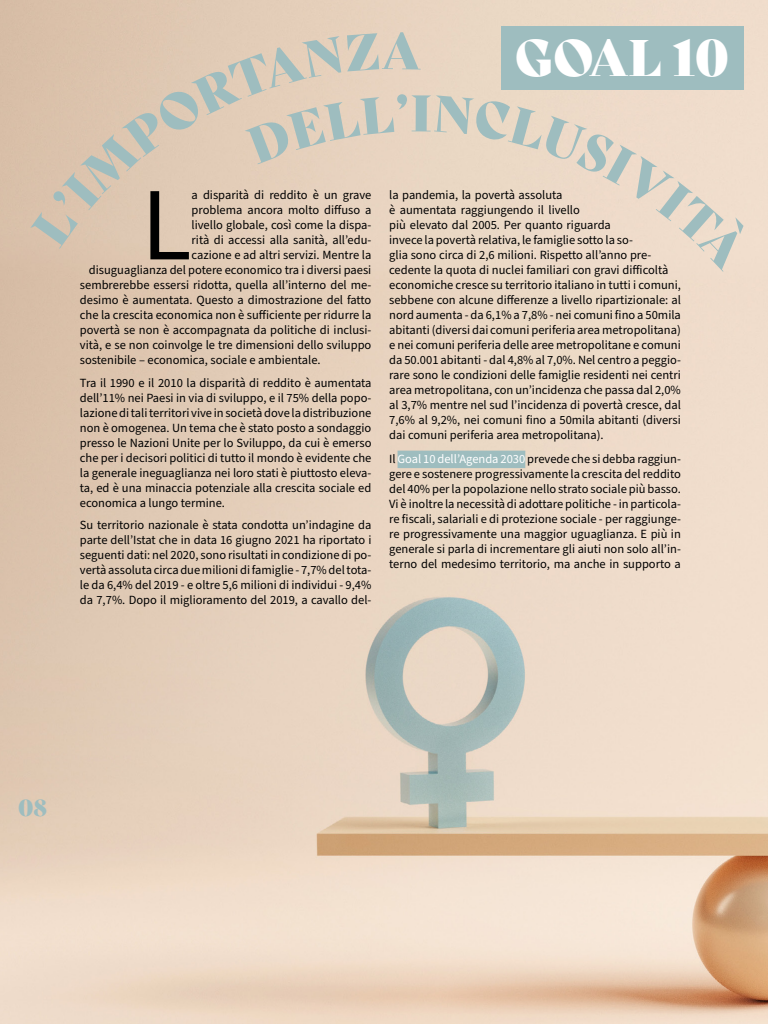
<style>
.page{position:relative;width:768px;height:1024px;background:#fff}
.page>*{position:absolute;margin:0;border:0;box-sizing:border-box;transform-origin:0 0}
.t1{font:103.95px "Source Sans Pro";color:#000}
.t2{font:50px "Bely Display";color:#fff}
.t3{font:22.5px "Bely Display";color:#9ebdbf}
.t4{font:12.5px/15px "Source Sans Pro";color:#000;text-align:justify}
.s1{color:#fff}
</style>
<div class="page">
<img style="left:0;top:0;width:768px;height:1024px">
<div style="left:398px;top:451px;width:127px;height:17px;background:#9ebdbf"></div>
<svg style="left:30px;top:32px;width:391px;height:217px;background:#d7c6b4"></svg>
<svg style="left:245px;top:94px;width:499px;height:178px;background:#e3d4c3"></svg>
<div style="left:501px;top:26px;width:243px;height:64px;background:#9ebdbf"></div>
<h2 class="t2" style="left:515px;top:17px;width:215px">GOAL 10</h2>
<h1 class="t1" style="left:141px;top:155px;width:52px">L</h1>
<p class="t4" style="left:192px;top:188px;width:181px">a disparità di reddito è un grave</p>
<p class="t4" style="left:192px;top:203px;width:181px">problema ancora molto diffuso a</p>
<p class="t4" style="left:192px;top:218px;width:181px">livello globale, così come la dispa-</p>
<p class="t4" style="left:192px;top:233px;width:181px">rità di accessi alla sanità, all’edu-</p>
<p class="t4" style="left:192px;top:248px;width:181px">cazione e ad altri servizi. Mentre la</p>
<p class="t4" style="left:89px;top:263px;width:284px">disuguaglianza del potere economico tra i diversi paesi</p>
<p class="t4" style="left:80px;top:278px;width:293px">sembrerebbe essersi ridotta, quella all’interno del me-</p>
<p class="t4" style="left:80px;top:293px;width:293px">desimo è aumentata. Questo a dimostrazione del fatto</p>
<p class="t4" style="left:80px;top:308px;width:293px">che la crescita economica non è sufficiente per ridurre la</p>
<p class="t4" style="left:80px;top:323px;width:293px">povertà se non è accompagnata da politiche di inclusi-</p>
<p class="t4" style="left:80px;top:338px;width:293px">vità, e se non coinvolge le tre dimensioni dello sviluppo</p>
<p class="t4" style="left:80px;top:353px;width:242px">sostenibile – economica, sociale e ambientale.</p>
<p class="t4" style="left:80px;top:376px;width:293px">Tra il 1990 e il 2010 la disparità di reddito è aumentata dell’11% nei Paesi in via di sviluppo, e il 75% della popo&shy;lazione di tali territori vive in società dove la distribuzione non è omogenea. Un tema che è stato posto a sondaggio presso le Nazioni Unite per lo Sviluppo, da cui è emerso che per i decisori politici di tutto il mondo è evidente che la generale ineguaglianza nei loro stati è piuttosto eleva&shy;ta, ed è una minaccia potenziale alla crescita sociale ed economica a lungo termine.</p>
<p class="t4" style="left:80px;top:518px;width:293px">Su territorio nazionale è stata condotta un’indagine da parte dell’Istat che in data 16 giugno 2021 ha riportato i seguenti dati: nel 2020, sono risultati in condizione di po&shy;vertà assoluta circa due milioni di famiglie - 7,7% del tota&shy;le da 6,4% del 2019 - e oltre 5,6 milioni di individui - 9,4% da 7,7%. Dopo il miglioramento del 2019, a cavallo del-</p>
<p class="t4" style="left:389px;top:188px;width:293px;text-align:left">la pandemia, la povertà assoluta<br>è aumentata raggiungendo il livello<br>più elevato dal 2005. Per quanto riguarda<br>invece la povertà relativa, le famiglie sotto la so-<br>glia sono circa di 2,6 milioni. Rispetto all’anno pre&shy;cedente la quota di nuclei familiari con gravi difficoltà economiche cresce su territorio italiano in tutti i comuni, sebbene con alcune differenze a livello ripartizionale: al nord aumenta - da 6,1% a 7,8% - nei comuni fino a 50mila abitanti (diversi dai comuni periferia area metropolitana) e nei comuni periferia delle aree metropolitane e comuni da 50.001 abitanti - dal 4,8% al 7,0%. Nel centro a peggio&shy;rare sono le condizioni delle famiglie residenti nei centri area metropolitana, con un’incidenza che passa dal 2,0% al 3,7% mentre nel sud l’incidenza di povertà cresce, dal 7,6% al 9,2%, nei comuni fino a 50mila abitanti (diversi dai comuni periferia area metropolitana).</p>
<p class="t4" style="left:389px;top:452px;width:293px">Il <span class="s1">Goal 10 dell’Agenda 2030</span> prevede che si debba raggiun&shy;gere e sostenere progressivamente la crescita del reddito del 40% per la popolazione nello strato sociale più basso.<br>Vi è inoltre la necessità di adottare politiche - in particola&shy;re fiscali, salariali e di protezione sociale - per raggiunge&shy;re progressivamente una maggior uguaglianza. E più in generale si parla di incrementare gli aiuti non solo all’in&shy;terno del medesimo territorio, ma anche in supporto a</p>
<h3 class="t3" style="left:18px;top:789px;width:31px">08</h3>
</div>
